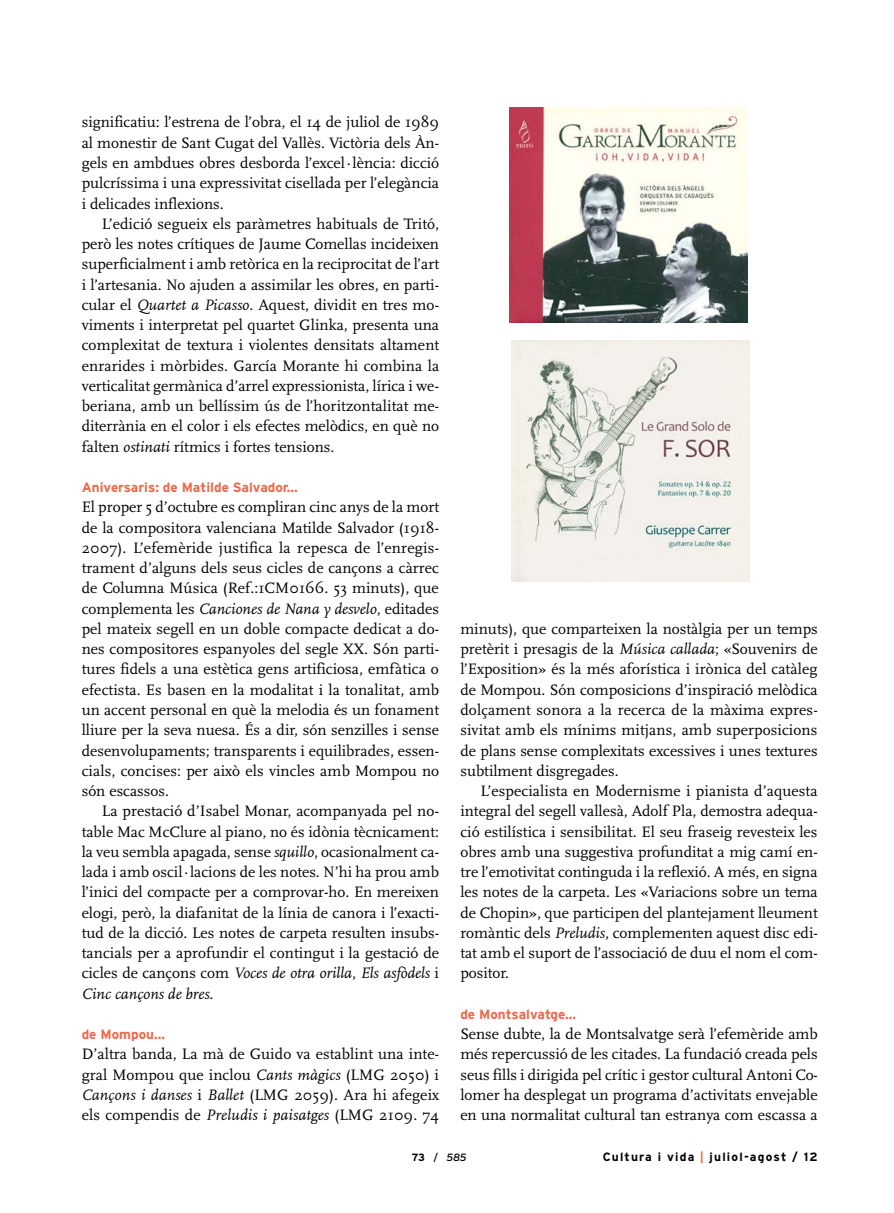
<style>
.page{position:relative;width:894px;height:1213px;background:#fff}
.page>*{position:absolute;margin:0;border:0;box-sizing:border-box;transform-origin:0 0}
._3__Texto_romana_sín{font:15.75px/20.2px "Scala";color:#000;text-align:justify}
._3__Romana_con{font:15.75px/20.2px "Scala";color:#000;text-align:justify}
.subtitulos_9-12{font:700 13.5px "Interstate";color:#f26649}
._9__Folio_lateral{font:700 12px "Interstate";letter-spacing:.1em;color:#000}
._9__Folio_central{font:italic 10.5px "Interstate";color:#000}
.s1{font-style:italic}
.s2{font-weight:700;font-style:normal}
.s3{font-style:normal}
.s4{color:#f26649}
</style>
<div class="page">
<img style="left:511px;top:341px;width:238px;height:240px">
<img style="left:509px;top:107px;width:238px;height:216px">
<p class="_3__Texto_romana_sín" style="left:82px;top:112px;width:359px">significatiu: l’estrena de l’obra, el 14 de juliol de 1989 al monestir de Sant Cugat del Vallès. Victòria dels Àn&shy;gels en ambdues obres desborda l’excel·lència: dicció pulcríssima i una expressivitat cisellada per l’elegància i delicades inflexions.</p>
<p class="_3__Romana_con" style="left:82px;top:214px;width:359px;text-indent:20px">L’edició segueix els paràmetres habituals de Tritó, però les notes crítiques de Jaume Comellas incideixen superficialment i amb retòrica en la reciprocitat de l’art i l’artesania. No ajuden a assimilar les obres, en parti&shy;cular el <span class="s1">Quartet a Picasso</span>. Aquest, dividit en tres mo&shy;viments i interpretat pel quartet Glinka, presenta una complexitat de textura i violentes densitats altament enrarides i mòrbides. García Morante hi combina la verticalitat germànica d’arrel expressionista, lírica i we&shy;beriana, amb un bellíssim ús de l’horitzontalitat me&shy;diterrània en el color i els efectes melòdics, en què no falten <span class="s1">ostinati</span> rítmics i fortes tensions.</p>
<p class="subtitulos_9-12" style="left:82px;top:480px;width:218px">Aniversaris: de Matilde Salvador...</p>
<p class="_3__Texto_romana_sín" style="left:82px;top:497px;width:359px">El proper 5 d’octubre es compliran cinc anys de la mort de la compositora valenciana Matilde Salvador (1918- 2007). L’efemèride justifica la repesca de l’enregis&shy;trament d’alguns dels seus cicles de cançons a càrrec de Columna Música (Ref.:1CM0166. 53 minuts), que complementa les <span class="s1">Canciones de Nana y desvelo</span>, editades pel mateix segell en un doble compacte dedicat a do&shy;nes compositores espanyoles del segle XX. Són parti&shy;tures fidels a una estètica gens artificiosa, emfàtica o efectista. Es basen en la modalitat i la tonalitat, amb un accent personal en què la melodia és un fonament lliure per la seva nuesa. És a dir, són senzilles i sense desenvolupaments; transparents i equilibrades, essen&shy;cials, concises: per això els vincles amb Mompou no són escassos.</p>
<p class="_3__Romana_con" style="left:82px;top:801px;width:359px;text-indent:20px">La prestació d’Isabel Monar, acompanyada pel no&shy;table Mac McClure al piano, no és idònia tècnicament: la veu sembla apagada, sense <span class="s1">squillo</span>, ocasionalment ca&shy;lada i amb oscil·lacions de les notes. N’hi ha prou amb l’inici del compacte per a comprovar-ho. En mereixen elogi, però, la diafanitat de la línia de canora i l’exacti&shy;tud de la dicció. Les notes de carpeta resulten insubs&shy;tancials per a aprofundir el contingut i la gestació de cicles de cançons com <span class="s1">Voces de otra orilla</span>, <span class="s1">Els asfòdels</span> i <span class="s1">Cinc cançons de bres</span>.</p>
<p class="subtitulos_9-12" style="left:82px;top:1026px;width:85px">de Mompou...</p>
<p class="_3__Texto_romana_sín" style="left:82px;top:1044px;width:359px">D’altra banda, La mà de Guido va establint una inte&shy;gral Mompou que inclou <span class="s1">Cants màgics</span> (LMG 2050) i <span class="s1">Cançons i danses</span> i <span class="s1">Ballet</span> (LMG 2059). Ara hi afegeix els compendis de <span class="s1">Preludis i paisatges</span> (LMG 2109. 74</p>
<p class="_3__Texto_romana_sín" style="left:460px;top:619px;width:359px">minuts), que comparteixen la nostàlgia per un temps pretèrit i presagis de la <span class="s1">Música callada</span>; «Souvenirs de l’Exposition» és la més aforística i irònica del catàleg de Mompou. Són composicions d’inspiració melòdica dolçament sonora a la recerca de la màxima expres&shy;sivitat amb els mínims mitjans, amb superposicions de plans sense complexitats excessives i unes textures subtilment disgregades.</p>
<p class="_3__Romana_con" style="left:460px;top:781px;width:359px;text-indent:20px">L’especialista en Modernisme i pianista d’aquesta integral del segell vallesà, Adolf Pla, demostra adequa&shy;ció estilística i sensibilitat. El seu fraseig revesteix les obres amb una suggestiva profunditat a mig camí en&shy;tre l’emotivitat continguda i la reflexió. A més, en signa les notes de la carpeta. Les «Variacions sobre un tema de Chopin», que participen del plantejament lleument romàntic dels <span class="s1">Preludis</span>, complementen aquest disc edi&shy;tat amb el suport de l’associació de duu el nom el com&shy;positor.</p>
<p class="subtitulos_9-12" style="left:460px;top:1006px;width:117px">de Montsalvatge...</p>
<p class="_3__Texto_romana_sín" style="left:460px;top:1024px;width:359px">Sense dubte, la de Montsalvatge serà l’efemèride amb més repercussió de les citades. La fundació creada pels seus fills i dirigida pel crític i gestor cultural Antoni Co&shy;lomer ha desplegat un programa d’activitats envejable en una normalitat cultural tan estranya com escassa a</p>
<p class="_9__Folio_central" style="left:412px;top:1151px;width:56px"><span class="s2">73</span> <span class="s3">/</span> 585</p>
<p class="_9__Folio_lateral" style="left:602px;top:1149px;width:216px">Cultura i vida <span class="s4">|</span> juliol-agost / 12</p>
</div>
